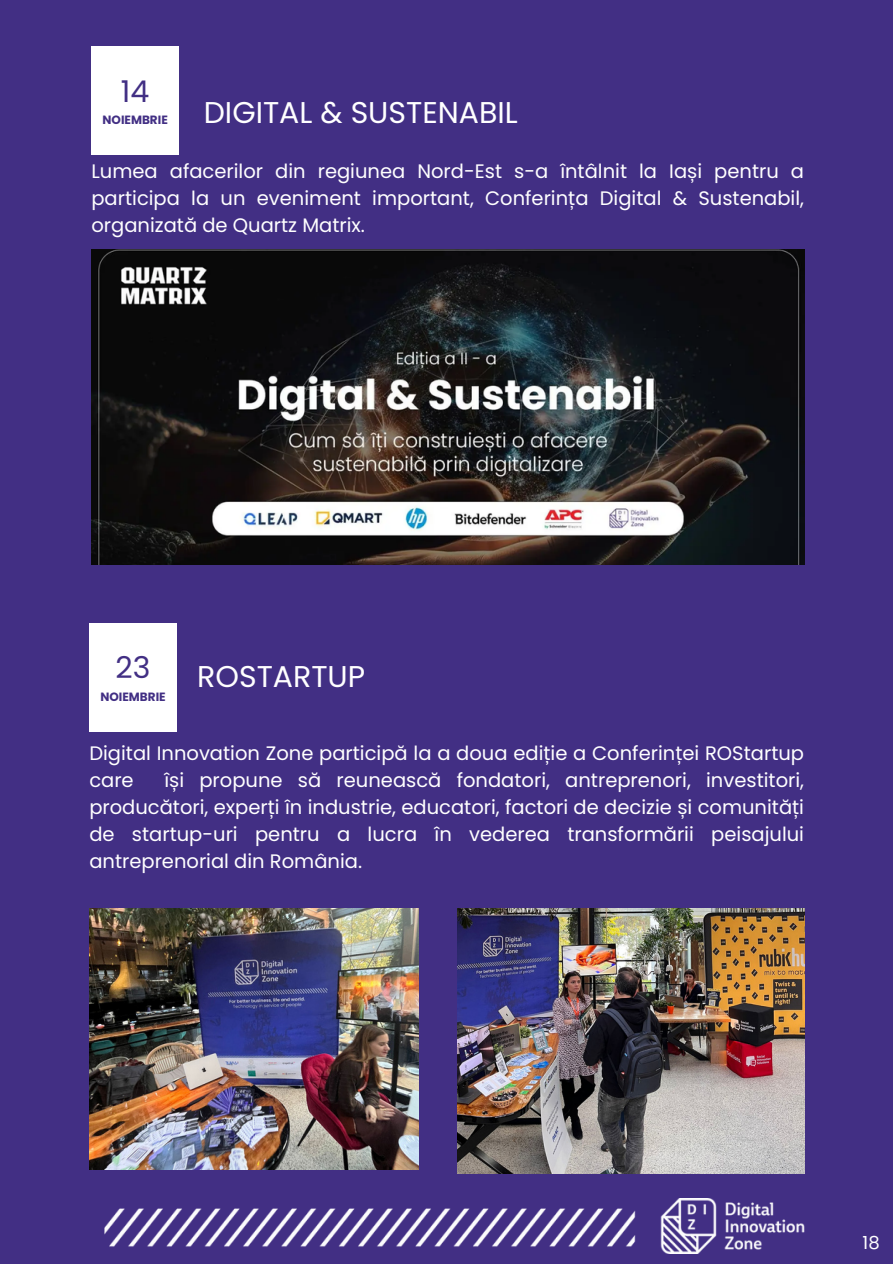
<style>
.page{position:relative;width:893px;height:1264px;background:#fff}
.page>*{position:absolute;margin:0;border:0;box-sizing:border-box;transform-origin:0 0}
.t1{font:30px "Poppins";color:#fff}
.t2{font:30px "Poppins";color:#422f84}
.t3{font:19.5px/27px "Poppins";color:#fff;text-align:justify}
.t4{font:18px "Poppins";color:#fff}
.t5{font:700 12px "Poppins";color:#422f84}
</style>
<div class="page">
<div style="left:0;top:0;width:892px;height:1263px;background:#422f84"></div>
<img style="left:89px;top:908px;width:329px;height:261px">
<img style="left:457px;top:908px;width:347px;height:265px">
<div style="left:89px;top:623px;width:88px;height:108px;background:#fff"></div>
<img style="left:91px;top:249px;width:713px;height:315px">
<div style="left:91px;top:46px;width:88px;height:109px;background:#fff"></div>
<img style="left:104px;top:1198px;width:700px;height:55px">
<p class="t2" style="left:121px;top:70px;width:30px">14</p>
<p class="t5" style="left:103px;top:111px;width:67px">NOIEMBRIE</p>
<p class="t1" style="left:204px;top:92px;width:315px">DIGITAL &amp; SUSTENABIL</p>
<p class="t3" style="left:91px;top:158px;width:714px">Lumea afacerilor din regiunea Nord-Est s-a întâlnit la Iași pentru a participa la un eveniment important, Conferința Digital &amp; Sustenabil, organizată de Quartz Matrix.</p>
<p class="t2" style="left:116px;top:647px;width:36px">23</p>
<p class="t5" style="left:100px;top:688px;width:67px">NOIEMBRIE</p>
<p class="t1" style="left:197px;top:655px;width:169px">ROSTARTUP</p>
<p class="t3" style="left:89px;top:740px;width:716px">Digital Innovation Zone participă la a doua ediție a Conferinței ROStartup care</p>
<p class="t3" style="left:89px;top:767px;width:716px;text-indent:75px">își propune să reunească fondatori, antreprenori, investitori, producători, experți în industrie, educatori, factori de decizie și comunități de startup-uri pentru a lucra în vederea transformării peisajului antreprenorial din România.</p>
<p class="t4" style="left:862px;top:1230px;width:19px">18</p>
</div>
